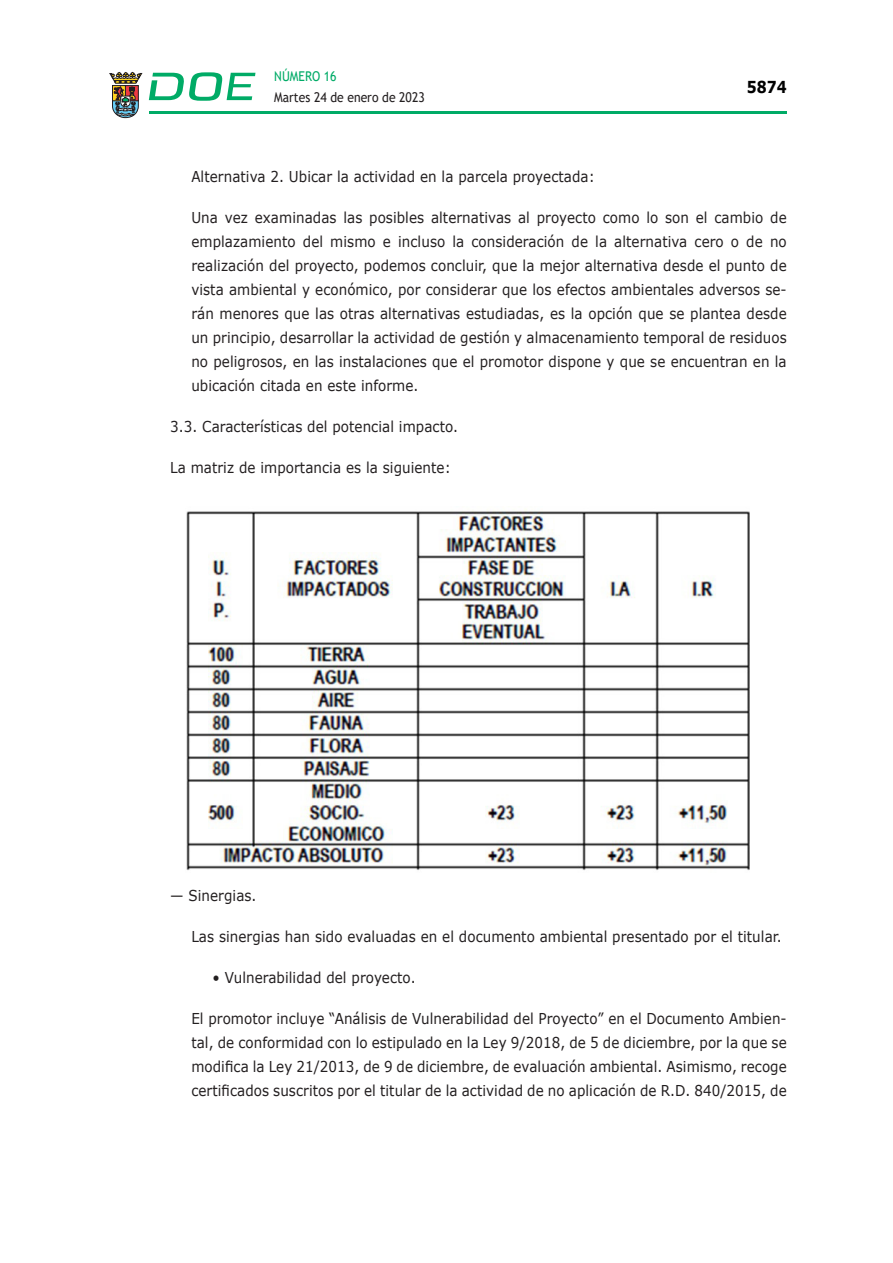
<style>
.page{position:relative;width:893px;height:1263px;background:#fff}
.page>*{position:absolute;margin:0;border:0;box-sizing:border-box;transform-origin:0 0}
.t1{font:700 16.5px "Verdana";color:#000;scale:.85 1}
.CUERPO_DE_TEXTO{font:15px/24px "Verdana";letter-spacing:.005em;color:#231f20;text-align:justify;scale:.9 1}
.t2{font:13.5px "Trebuchet MS";color:#231f20;scale:.9 1}
.t3{font:13.5px "Trebuchet MS";color:#00ab67;scale:.9 1}
</style>
<div class="page">
<hr style="left:149px;top:111px;width:638px;height:3px;background:#00ab66">
<svg style="left:109px;top:72px;width:33px;height:46px"></svg>
<svg style="left:149px;top:72px;width:106px;height:29px"></svg>
<img style="left:186px;top:509px;width:564px;height:362px">
<p class="t3" style="left:274px;top:67px;width:71px">NÚMERO 16</p>
<p class="t2" style="left:274px;top:88px;width:169px">Martes 24 de enero de 2023</p>
<p class="t1" style="left:747px;top:75px;width:48px">5874</p>
<p class="CUERPO_DE_TEXTO" style="left:191px;top:164px;width:450px">Alternativa 2. Ubicar la actividad en la parcela proyectada:</p>
<p class="CUERPO_DE_TEXTO" style="left:191px;top:205px;width:663px">Una vez examinadas las posibles alternativas al proyecto como lo son el cambio de emplazamiento del mismo e incluso la consideración de la alternativa cero o de no realización del proyecto, podemos concluir, que la mejor alternativa desde el punto de vista ambiental y económico, por considerar que los efectos ambientales adversos se&shy;rán menores que las otras alternativas estudiadas, es la opción que se plantea desde un principio, desarrollar la actividad de gestión y almacenamiento temporal de residuos no peligrosos, en las instalaciones que el promotor dispone y que se encuentran en la ubicación citada en este informe.</p>
<p class="CUERPO_DE_TEXTO" style="left:170px;top:414px;width:321px">3.3. Características del potencial impacto.</p>
<p class="CUERPO_DE_TEXTO" style="left:170px;top:455px;width:313px">La matriz de importancia es la siguiente:</p>
<p class="CUERPO_DE_TEXTO" style="left:170px;top:884px;width:98px">— Sinergias.</p>
<p class="CUERPO_DE_TEXTO" style="left:191px;top:925px;width:657px">Las sinergias han sido evaluadas en el documento ambiental presentado por el titular.</p>
<p class="CUERPO_DE_TEXTO" style="left:213px;top:966px;width:227px">• Vulnerabilidad del proyecto.</p>
<p class="CUERPO_DE_TEXTO" style="left:191px;top:1007px;width:663px">El promotor incluye “Análisis de Vulnerabilidad del Proyecto” en el Documento Ambien&shy;tal, de conformidad con lo estipulado en la Ley 9/2018, de 5 de diciembre, por la que se modifica la Ley 21/2013, de 9 de diciembre, de evaluación ambiental. Asimismo, recoge certificados suscritos por el titular de la actividad de no aplicación de R.D. 840/2015, de</p>
</div>
